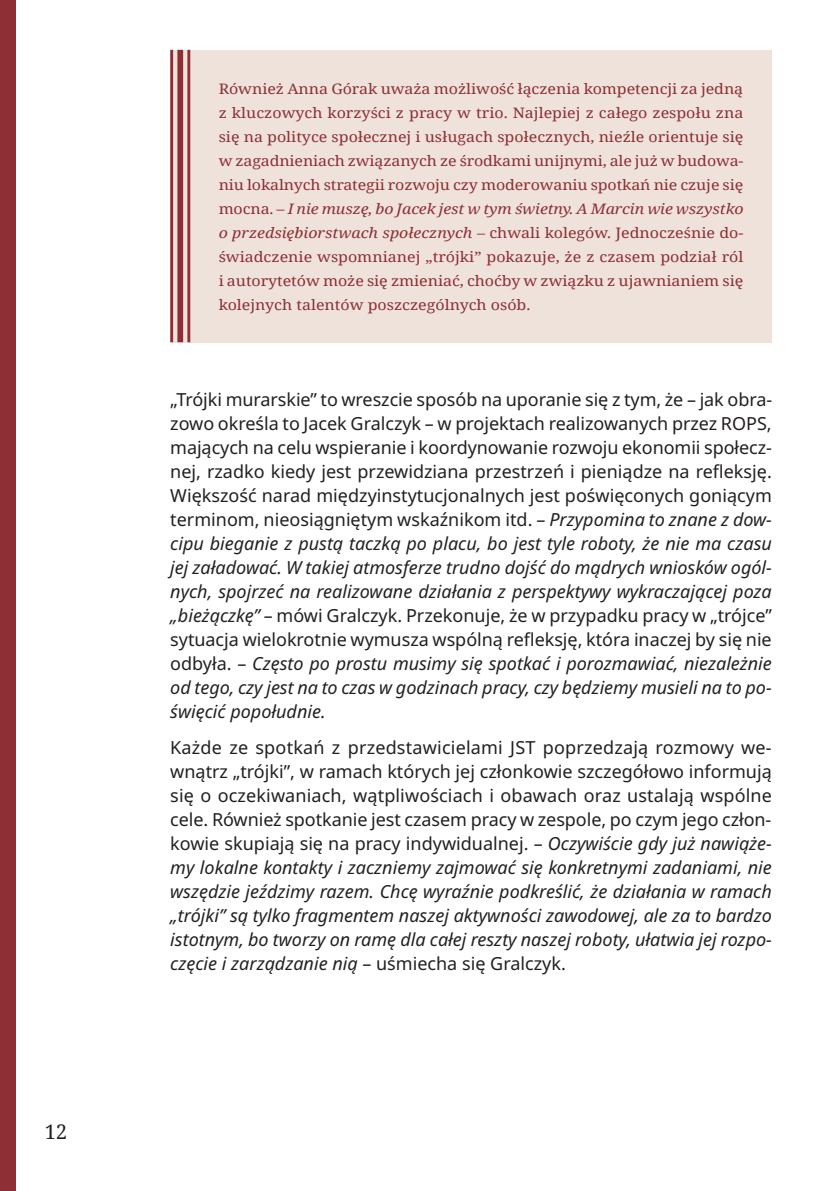
<style>
.page{position:relative;width:840px;height:1191px;background:#fff}
.page>*{position:absolute;margin:0;border:0;box-sizing:border-box;transform-origin:0 0}
.t1{font:20px "Noto Serif";color:#231f20}
.t2{font:18px/24px "Noto Sans";color:#231f20;text-align:justify}
.t3{font:italic 18px/24px "Noto Sans";color:#231f20;text-align:justify}
.t4{font:14.4px/24px "Noto Serif";color:#8d2f34;text-align:justify;scale:1.11 1}
.s1{font-style:italic}
.s2{font-style:normal}
</style>
<div class="page">
<div style="left:0;top:0;width:16px;height:1191px;background:#8d2f34"></div>
<div style="left:170px;top:50px;width:601px;height:292px;background:#efe2db"></div>
<hr style="left:170px;top:50px;width:3px;height:292px;background:#8d2f34">
<div style="left:177px;top:50px;width:6px;height:292px;background:#8d2f34"></div>
<hr style="left:187px;top:50px;width:3px;height:292px;background:#8d2f34">
<p class="t1" style="left:45px;top:1117px;width:24px">12</p>
<p class="t4" style="left:218px;top:76px;width:474px">Również Anna Górak uważa możliwość łączenia kompetencji za jedną z kluczowych korzyści z pracy w trio. Najlepiej z całego zespołu zna się na polityce społecznej i usługach społecznych, nieźle orientuje się w zagadnieniach związanych ze środkami unijnymi, ale już w budowa&shy;niu lokalnych strategii rozwoju czy moderowaniu spotkań nie czuje się mocna. – <span class="s1">I nie muszę, bo Jacek jest w tym świetny. A Marcin wie wszystko o przedsiębiorstwach społecznych</span> – chwali kolegów. Jednocześnie do&shy;świadczenie wspomnianej „trójki” pokazuje, że z czasem podział ról i autorytetów może się zmieniać, choćby w związku z ujawnianiem się kolejnych talentów poszczególnych osób.</p>
<p class="t2" style="left:170px;top:387px;width:603px">„Trójki murarskie” to wreszcie sposób na uporanie się z tym, że – jak obra&shy;zowo określa to Jacek Gralczyk – w projektach realizowanych przez ROPS, mających na celu wspieranie i koordynowanie rozwoju ekonomii społecz&shy;nej, rzadko kiedy jest przewidziana przestrzeń i pieniądze na refleksję.<br>Większość narad międzyinstytucjonalnych jest poświęconych goniącym terminom, nieosiągniętym wskaźnikom itd. – <span class="s1">Przypomina to znane z dow&shy;cipu bieganie z pustą taczką po placu, bo jest tyle roboty, że nie ma czasu jej załadować. W takiej atmosferze trudno dojść do mądrych wniosków ogól&shy;nych, spojrzeć na realizowane działania z perspektywy wykraczającej poza „bieżączkę”</span> – mówi Gralczyk. Przekonuje, że w przypadku pracy w „trójce” sytuacja wielokrotnie wymusza wspólną refleksję, która inaczej by się nie odbyła. – <span class="s1">Często po prostu musimy się spotkać i porozmawiać, niezależnie od tego, czy jest na to czas w godzinach pracy, czy będziemy musieli na to po&shy;święcić popołudnie.</span></p>
<p class="t3" style="left:170px;top:735px;width:603px"><span class="s2">Każde ze spotkań z przedstawicielami JST poprzedzają rozmowy we&shy;wnątrz „trójki”, w ramach których jej członkowie szczegółowo informują się o oczekiwaniach, wątpliwościach i obawach oraz ustalają wspólne cele. Również spotkanie jest czasem pracy w zespole, po czym jego człon&shy;kowie skupiają się na pracy indywidualnej. –</span> Oczywiście gdy już nawiąże&shy;my lokalne kontakty i zaczniemy zajmować się konkretnymi zadaniami, nie wszędzie jeździmy razem. Chcę wyraźnie podkreślić, że działania w ramach „trójki” są tylko fragmentem naszej aktywności zawodowej, ale za to bardzo istotnym, bo tworzy on ramę dla całej reszty naszej roboty, ułatwia jej rozpo&shy;częcie i zarządzanie nią <span class="s2">– uśmiecha się Gralczyk.</span></p>
</div>
